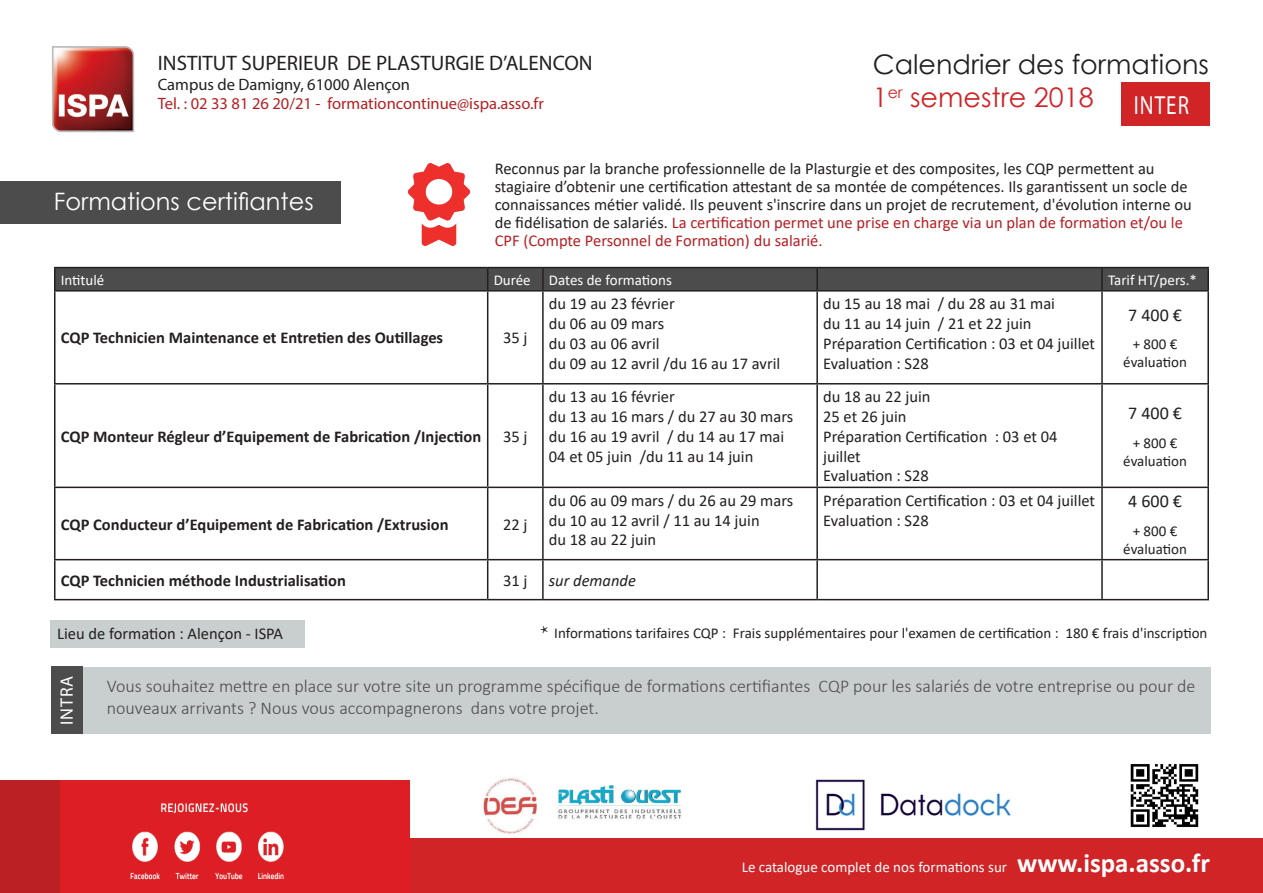
<style>
.page{position:relative;width:1263px;height:893px;background:#fff}
.page>*{position:absolute;margin:0;border:0;box-sizing:border-box;transform-origin:0 0}
.t1{font:27px/32.4px "Century Gothic";color:#231f20}
.t2{font:26.25px "Myriad Pro";letter-spacing:.05em;color:#fff;scale:.8 1}
.t3{font:24px "Century Gothic";color:#fff}
.t4{font:21px "Myriad Pro";color:#231f20}
.t5{font:300 18px/21.6px "Calibri";color:#4c4c4c}
.t6{font:18px "Calibri";color:#231f20}
.t7{font:18px "Myriad Pro";letter-spacing:.05em;color:#fff}
.t8{font:16.5px/19.8px "Calibri";color:#231f20}
.t9{font:700 16.5px "Calibri";color:#231f20}
.t10{font:16.5px "Myriad Pro";color:#b51f23}
.t11{font:16.5px "Myriad Pro";color:#231f20}
.t12{font:italic 16.5px "Calibri";color:#231f20}
.t13{font:15px/18px "Calibri";color:#231f20;text-align:center}
.t14{font:15px "Calibri";color:#fff}
.s1{color:#d02427}
.s2{color:#d1232a}
.s3{color:#fff}
.s4{color:#b51f23}
.s5{font-weight:700;font-size:27px}
</style>
<div class="page">
<div style="left:51px;top:620px;width:254px;height:28px;background:#c9cece"></div>
<div style="left:0;top:839px;width:1263px;height:54px;background:#d02427"></div>
<img style="left:0;top:780px;width:409px;height:113px">
<img style="left:407px;top:164px;width:64px;height:82px">
<hr style="left:54px;top:267px;width:434px;height:1px;background:#231f20">
<hr style="left:54px;top:268px;width:2px;height:22px;background:#231f20">
<hr style="left:488px;top:267px;width:55px;height:1px;background:#231f20">
<div style="left:55px;top:268px;width:1152px;height:22px;background:#4c4c4c"></div>
<hr style="left:543px;top:267px;width:274px;height:1px;background:#231f20">
<hr style="left:542px;top:268px;width:2px;height:22px;background:#231f20">
<hr style="left:817px;top:267px;width:285px;height:1px;background:#231f20">
<hr style="left:816px;top:268px;width:2px;height:22px;background:#231f20">
<hr style="left:1102px;top:267px;width:107px;height:1px;background:#231f20">
<hr style="left:1101px;top:268px;width:2px;height:22px;background:#231f20">
<hr style="left:1207px;top:268px;width:2px;height:22px;background:#231f20">
<hr style="left:54px;top:290px;width:434px;height:2px;background:#231f20">
<hr style="left:54px;top:292px;width:2px;height:91px;background:#231f20">
<hr style="left:488px;top:290px;width:55px;height:2px;background:#231f20">
<hr style="left:487px;top:292px;width:1px;height:91px;background:#231f20">
<hr style="left:543px;top:290px;width:274px;height:2px;background:#231f20">
<hr style="left:542px;top:292px;width:2px;height:91px;background:#231f20">
<hr style="left:817px;top:290px;width:285px;height:2px;background:#231f20">
<hr style="left:816px;top:292px;width:2px;height:91px;background:#231f20">
<hr style="left:1102px;top:290px;width:107px;height:2px;background:#231f20">
<hr style="left:1101px;top:292px;width:2px;height:91px;background:#231f20">
<hr style="left:1207px;top:292px;width:2px;height:91px;background:#231f20">
<hr style="left:54px;top:383px;width:434px;height:1px;background:#231f20">
<hr style="left:54px;top:384px;width:2px;height:103px;background:#231f20">
<hr style="left:488px;top:383px;width:55px;height:1px;background:#231f20">
<hr style="left:487px;top:384px;width:1px;height:103px;background:#231f20">
<hr style="left:543px;top:383px;width:274px;height:1px;background:#231f20">
<hr style="left:542px;top:384px;width:2px;height:103px;background:#231f20">
<hr style="left:817px;top:383px;width:285px;height:1px;background:#231f20">
<hr style="left:816px;top:384px;width:2px;height:103px;background:#231f20">
<hr style="left:1102px;top:383px;width:107px;height:1px;background:#231f20">
<hr style="left:1101px;top:384px;width:2px;height:103px;background:#231f20">
<hr style="left:1207px;top:384px;width:2px;height:103px;background:#231f20">
<hr style="left:54px;top:487px;width:434px;height:1px;background:#231f20">
<hr style="left:54px;top:488px;width:2px;height:71px;background:#231f20">
<hr style="left:488px;top:487px;width:55px;height:1px;background:#231f20">
<hr style="left:487px;top:488px;width:1px;height:71px;background:#231f20">
<hr style="left:543px;top:487px;width:274px;height:1px;background:#231f20">
<hr style="left:542px;top:488px;width:2px;height:71px;background:#231f20">
<hr style="left:817px;top:487px;width:285px;height:1px;background:#231f20">
<hr style="left:816px;top:488px;width:2px;height:71px;background:#231f20">
<hr style="left:1102px;top:487px;width:107px;height:1px;background:#231f20">
<hr style="left:1101px;top:488px;width:2px;height:71px;background:#231f20">
<hr style="left:1207px;top:488px;width:2px;height:71px;background:#231f20">
<hr style="left:54px;top:559px;width:434px;height:1px;background:#231f20">
<hr style="left:54px;top:560px;width:2px;height:39px;background:#231f20">
<hr style="left:488px;top:559px;width:55px;height:1px;background:#231f20">
<hr style="left:487px;top:560px;width:1px;height:39px;background:#231f20">
<hr style="left:543px;top:559px;width:274px;height:1px;background:#231f20">
<hr style="left:542px;top:560px;width:2px;height:39px;background:#231f20">
<hr style="left:817px;top:559px;width:285px;height:1px;background:#231f20">
<hr style="left:816px;top:560px;width:2px;height:39px;background:#231f20">
<hr style="left:1102px;top:559px;width:107px;height:1px;background:#231f20">
<hr style="left:1101px;top:560px;width:2px;height:39px;background:#231f20">
<hr style="left:1207px;top:560px;width:2px;height:39px;background:#231f20">
<hr style="left:54px;top:599px;width:434px;height:1px;background:#231f20">
<hr style="left:488px;top:599px;width:55px;height:1px;background:#231f20">
<hr style="left:543px;top:599px;width:274px;height:1px;background:#231f20">
<hr style="left:817px;top:599px;width:285px;height:1px;background:#231f20">
<hr style="left:1102px;top:599px;width:107px;height:1px;background:#231f20">
<img style="left:52px;top:46px;width:83px;height:87px">
<div style="left:71px;top:667px;width:1139px;height:67px;background:#c9cece"></div>
<div style="left:1122px;top:82px;width:88px;height:44px;background:#d02427"></div>
<div style="left:51px;top:667px;width:31px;height:67px;background:#4c4c4c"></div>
<img style="left:483px;top:778px;width:198px;height:56px">
<img style="left:815px;top:779px;width:196px;height:52px">
<img style="left:1130px;top:764px;width:69px;height:63px">
<div style="left:0;top:181px;width:341px;height:43px;background:#4c4c4c"></div>
<p class="t4" style="left:158px;top:50px;width:436px">INSTITUT SUPERIEUR DE PLASTURGIE D’ALENCON</p>
<p class="t11" style="left:158px;top:74px;width:254px">Campus de Damigny, 61000 Alençon</p>
<p class="t10" style="left:158px;top:94px;width:387px">Tel. : 02 33 81 26 20/21 - formationcontinue@ispa.asso.fr</p>
<h1 class="t1" style="left:873px;top:48px;width:338px">Calendrier des formations<br><span class="s1">1</span><sup>er</sup> <span class="s1">semestre</span> <span class="s2">2018</span> <span class="s3">n</span></h1>
<h2 class="t2" style="left:1134px;top:89px;width:70px">INTER</h2>
<h3 class="t3" style="left:54px;top:184px;width:261px">Formations certifiantes</h3>
<p class="t8" style="left:495px;top:159px;width:699px;line-height:18px">Reconnus par la branche professionnelle de la Plasturgie et des composites, les CQP permettent au stagiaire d’obtenir une certification attestant de sa montée de compétences. Ils garantissent un socle de connaissances métier validé. Ils peuvent s'inscrire dans un projet de recrutement, d'évolution interne ou de fidélisation de salariés. <span class="s4">La certification permet une prise en charge via un plan de formation et/ou le CPF (Compte Personnel de Formation) du salarié.</span></p>
<p class="t14" style="left:61px;top:269px;width:45px">Intitulé</p>
<p class="t14" style="left:494px;top:269px;width:180px">Durée Dates de formations</p>
<p class="t14" style="left:1108px;top:269px;width:91px">Tarif HT/pers.*</p>
<p class="t9" style="left:61px;top:326px;width:384px">CQP Technicien Maintenance et Entretien des Outillages</p>
<p class="t8" style="left:503px;top:328px;width:26px">35 j</p>
<p class="t9" style="left:61px;top:425px;width:422px">CQP Monteur Régleur d’Equipement de Fabrication /Injection</p>
<p class="t8" style="left:503px;top:426px;width:26px">35 j</p>
<p class="t9" style="left:61px;top:513px;width:389px">CQP Conducteur d’Equipement de Fabrication /Extrusion</p>
<p class="t8" style="left:503px;top:514px;width:26px">22 j</p>
<p class="t8" style="left:549px;top:293px;width:233px">du 19 au 23 février<br>du 06 au 09 mars<br>du 03 au 06 avril<br>du 09 au 12 avril /du 16 au 17 avril</p>
<p class="t8" style="left:823px;top:293px;width:273px">du 15 au 18 mai / du 28 au 31 mai<br>du 11 au 14 juin / 21 et 22 juin<br>Préparation Certification : 03 et 04 juillet<br>Evaluation : S28</p>
<p class="t6" style="left:1128px;top:302px;width:55px">7 400 €</p>
<p class="t13" style="left:1123px;top:335px;width:65px">+ 800 € évaluation</p>
<p class="t8" style="left:549px;top:386px;width:246px">du 13 au 16 février<br>du 13 au 16 mars / du 27 au 30 mars du 16 au 19 avril / du 14 au 17 mai<br>04 et 05 juin /du 11 au 14 juin</p>
<p class="t8" style="left:823px;top:386px;width:236px">du 18 au 22 juin<br>25 et 26 juin<br>Préparation Certification : 03 et 04 juillet<br>Evaluation : S28</p>
<p class="t6" style="left:1128px;top:400px;width:55px">7 400 €</p>
<p class="t13" style="left:1123px;top:433px;width:65px">+ 800 € évaluation</p>
<p class="t8" style="left:549px;top:490px;width:246px">du 06 au 09 mars / du 26 au 29 mars du 10 au 12 avril / 11 au 14 juin<br>du 18 au 22 juin</p>
<p class="t8" style="left:823px;top:490px;width:273px">Préparation Certification : 03 et 04 juillet<br>Evaluation : S28</p>
<p class="t6" style="left:1128px;top:488px;width:55px">4 600 €</p>
<p class="t13" style="left:1123px;top:521px;width:65px">+ 800 € évaluation</p>
<p class="t9" style="left:61px;top:569px;width:287px">CQP Technicien méthode Industrialisation</p>
<p class="t8" style="left:503px;top:570px;width:26px">31 j</p>
<p class="t12" style="left:549px;top:569px;width:89px">sur demande</p>
<p class="t13" style="left:554px;top:624px;width:655px">Informations tarifaires CQP : Frais supplémentaires pour l'examen de certification : 180 € frais d'inscription</p>
<p class="t8" style="left:57px;top:623px;width:227px">Lieu de formation : Alençon - ISPA</p>
<p class="t7" style="left:56px;top:725px;width:51px;rotate:-90deg">INTRA</p>
<p class="t5" style="left:107px;top:675px;width:1090px">Vous souhaitez mettre en place sur votre site un programme spécifique de formations certifiantes CQP pour les salariés de votre entreprise ou pour de nouveaux arrivants ? Nous vous accompagnerons dans votre projet.</p>
<p class="t14" style="left:742px;top:857px;width:470px">Le catalogue complet de nos formations sur <span class="s5">www.ispa.asso.fr</span></p>
</div>
